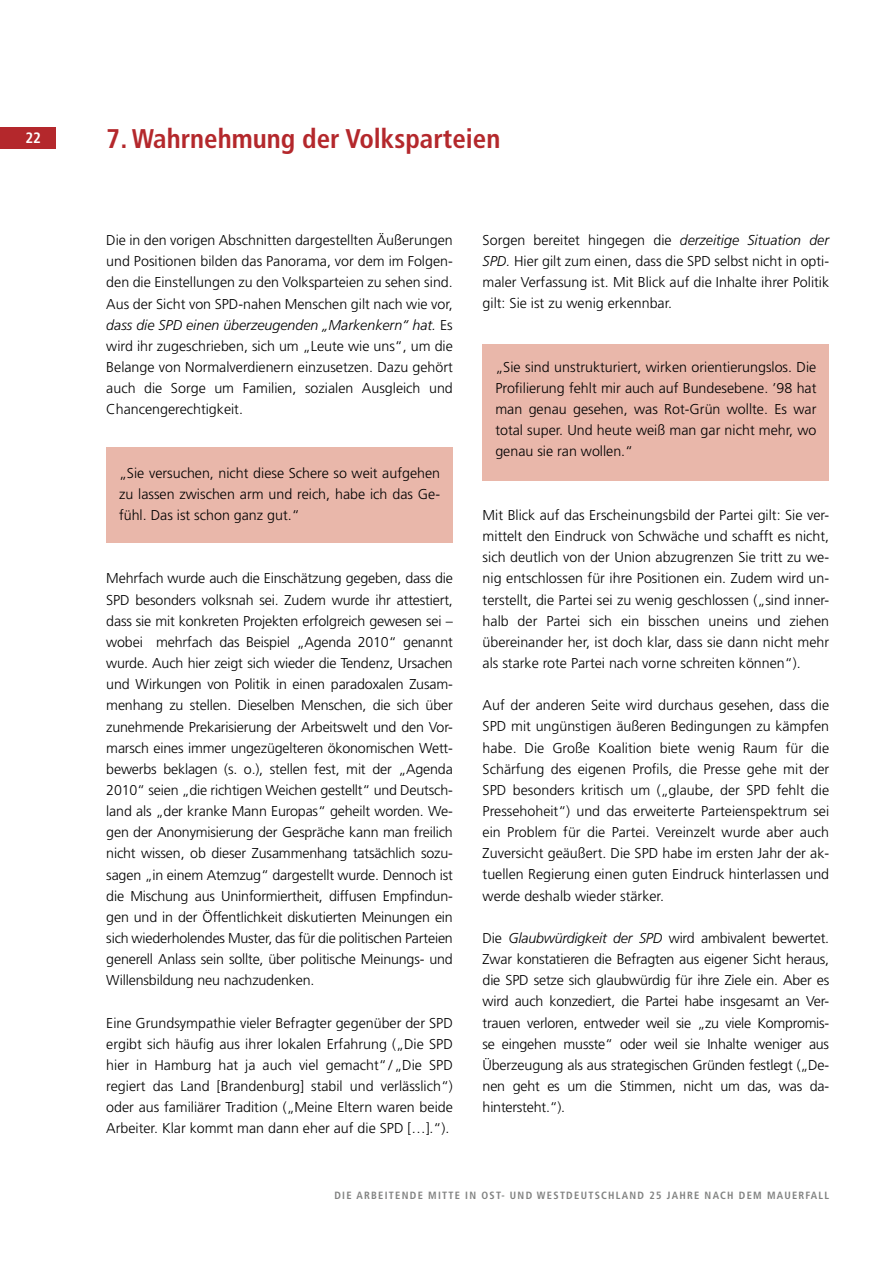
<style>
.page{position:relative;width:893px;height:1263px;background:#fff}
.page>*{position:absolute;margin:0;border:0;box-sizing:border-box;transform-origin:0 0}
.t1{font:700 condensed 27px "Frutiger";color:#b4282c}
.t2{font:700 condensed 15px "Frutiger";color:#fff}
.t3{font:300 14.25px/21.1px "Frutiger";color:#000;text-align:justify}
.t4{font:700 condensed 10.5px "Frutiger";letter-spacing:.12em;color:#818281}
.s1{font-style:italic}
</style>
<div class="page">
<div style="left:0;top:128px;width:55px;height:21px;background:#b4282c"></div>
<div style="left:483px;top:344px;width:346px;height:136px;background:#e9b7aa"></div>
<div style="left:106px;top:447px;width:347px;height:95px;background:#e9b7aa"></div>
<p class="t2" style="left:25px;top:129px;width:17px">22</p>
<h1 class="t1" style="left:106px;top:122px;width:396px">7. Wahrnehmung der Volksparteien</h1>
<p class="t3" style="left:106px;top:230px;width:348px">Die in den vorigen Abschnitten dargestellten Äußerungen und Positionen bilden das Panorama, vor dem im Folgen&shy;den die Einstellungen zu den Volksparteien zu sehen sind.<br>Aus der Sicht von SPD-nahen Menschen gilt nach wie vor, <span class="s1">dass die SPD einen überzeugenden „Markenkern“ hat.</span> Es wird ihr zugeschrieben, sich um „Leute wie uns“, um die Belange von Normalverdienern einzusetzen. Dazu gehört auch die Sorge um Familien, sozialen Ausgleich und Chancengerechtigkeit.</p>
<p class="t3" style="left:119px;top:462px;width:323px">„Sie versuchen, nicht diese Schere so weit aufgehen zu lassen zwischen arm und reich, habe ich das Ge&shy;fühl. Das ist schon ganz gut.“</p>
<p class="t3" style="left:106px;top:568px;width:348px">Mehrfach wurde auch die Einschätzung gegeben, dass die SPD besonders volksnah sei. Zudem wurde ihr attestiert, dass sie mit konkreten Projekten erfolgreich gewesen sei – wobei mehrfach das Beispiel „Agenda 2010“ genannt wurde. Auch hier zeigt sich wieder die Tendenz, Ursachen und Wirkungen von Politik in einen paradoxalen Zusam&shy;menhang zu stellen. Dieselben Menschen, die sich über zunehmende Prekarisierung der Arbeitswelt und den Vor&shy;marsch eines immer ungezügelteren ökonomischen Wett&shy;bewerbs beklagen (s. o.), stellen fest, mit der „Agenda 2010“ seien „die richtigen Weichen gestellt“ und Deutsch&shy;land als „der kranke Mann Europas“ geheilt worden. We&shy;gen der Anonymisierung der Gespräche kann man freilich nicht wissen, ob dieser Zusammenhang tatsächlich sozu&shy;sagen „in einem Atemzug“ dargestellt wurde. Dennoch ist die Mischung aus Uninformiertheit, diffusen Empfindun&shy;gen und in der Öffentlichkeit diskutierten Meinungen ein sich wiederholendes Muster, das für die politischen Parteien generell Anlass sein sollte, über politische Meinungs- und Willensbildung neu nachzudenken.</p>
<p class="t3" style="left:106px;top:1012px;width:348px">Eine Grundsympathie vieler Befragter gegenüber der SPD ergibt sich häufig aus ihrer lokalen Erfahrung („Die SPD hier in Hamburg hat ja auch viel gemacht“/„Die SPD regiert das Land [Brandenburg] stabil und verlässlich“) oder aus familiärer Tradition („Meine Eltern waren beide Arbeiter. Klar kommt man dann eher auf die SPD […].“).</p>
<p class="t3" style="left:483px;top:229px;width:348px">Sorgen bereitet hingegen die <span class="s1">derzeitige Situation der SPD.</span> Hier gilt zum einen, dass die SPD selbst nicht in opti&shy;maler Verfassung ist. Mit Blick auf die Inhalte ihrer Politik gilt: Sie ist zu wenig erkennbar.</p>
<p class="t3" style="left:495px;top:356px;width:323px">„Sie sind unstrukturiert, wirken orientierungslos. Die Profilierung fehlt mir auch auf Bundesebene. ’98 hat man genau gesehen, was Rot-Grün wollte. Es war total super. Und heute weiß man gar nicht mehr, wo genau sie ran wollen.“</p>
<p class="t3" style="left:483px;top:504px;width:348px">Mit Blick auf das Erscheinungsbild der Partei gilt: Sie ver&shy;mittelt den Eindruck von Schwäche und schafft es nicht, sich deutlich von der Union abzugrenzen Sie tritt zu we&shy;nig entschlossen für ihre Positionen ein. Zudem wird un&shy;terstellt, die Partei sei zu wenig geschlossen („sind inner&shy;halb der Partei sich ein bisschen uneins und ziehen übereinander her, ist doch klar, dass sie dann nicht mehr als starke rote Partei nach vorne schreiten können“).</p>
<p class="t3" style="left:483px;top:695px;width:348px">Auf der anderen Seite wird durchaus gesehen, dass die SPD mit ungünstigen äußeren Bedingungen zu kämpfen habe. Die Große Koalition biete wenig Raum für die Schärfung des eigenen Profils, die Presse gehe mit der SPD besonders kritisch um („glaube, der SPD fehlt die Pressehoheit“) und das erweiterte Parteienspektrum sei ein Problem für die Partei. Vereinzelt wurde aber auch Zuversicht geäußert. Die SPD habe im ersten Jahr der ak&shy;tuellen Regierung einen guten Eindruck hinterlassen und werde deshalb wieder stärker.</p>
<p class="t3" style="left:483px;top:927px;width:348px">Die <span class="s1">Glaubwürdigkeit der SPD</span> wird ambivalent bewertet.<br>Zwar konstatieren die Befragten aus eigener Sicht heraus, die SPD setze sich glaubwürdig für ihre Ziele ein. Aber es wird auch konzediert, die Partei habe insgesamt an Ver&shy;trauen verloren, entweder weil sie „zu viele Kompromis&shy;se eingehen musste“ oder weil sie Inhalte weniger aus Überzeugung als aus strategischen Gründen festlegt („De&shy;nen geht es um die Stimmen, nicht um das, was da&shy;hintersteht.“).</p>
<p class="t4" style="left:334px;top:1189px;width:496px">DIE ARBEITENDE MITTE IN OST- UND WESTDEUTSCHLAND 25 JAHRE NACH DEM MAUERFALL</p>
</div>
